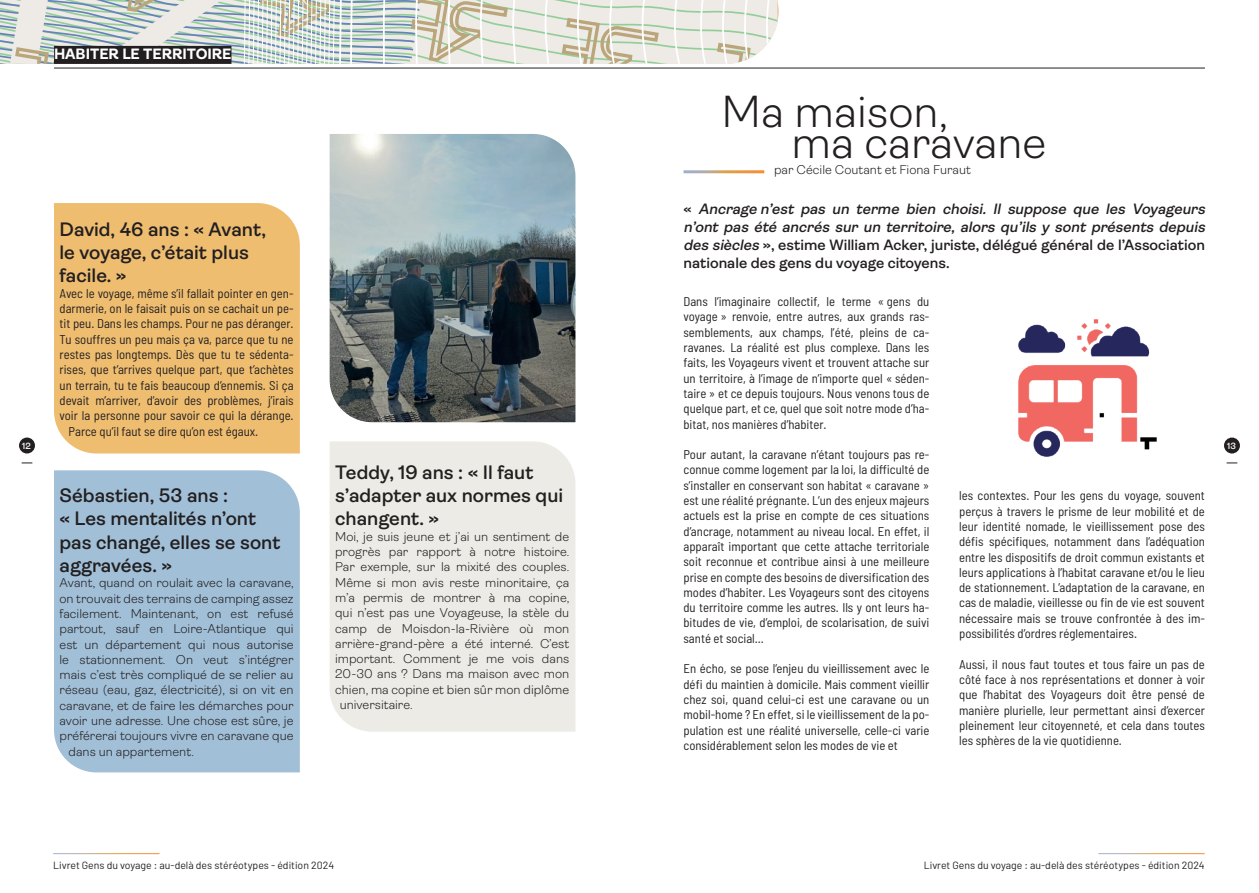
<style>
.page{position:relative;width:1259px;height:893px;background:#fff}
.page>*{position:absolute;margin:0;border:0;box-sizing:border-box;transform-origin:0 0}
.t1{font:300 45px "Ambit";color:#231f20}
.Paragraphe_de_liste{font:600 19.5px/23.4px "Ambit";color:#231f20}
.t2{font:italic 600 15px/18px "Ambit";color:#231f20}
.t3{font:700 15px "Ambit";color:#fff}
.t4{font:semi-condensed 12.75px/15.3px "Barlow";color:#231f20;text-align:justify}
.Paragraphe_de_liste-2{font:300 12.75px "Ambit";color:#231f20}
.t5{font:10.5px "Barlow";color:#231f20}
.t6{font:600 9px "Ambit";color:#fff}
.s1{font-style:normal}
</style>
<div class="page">
<img style="left:1018px;top:319px;width:139px;height:138px">
<svg style="left:0;top:0;width:777px;height:64px;background:#d4dad2"></svg>
<div style="left:54px;top:46px;width:177px;height:18px;background:#231f20"></div>
<hr style="left:54px;top:68px;width:1151px;height:1px;background:#231f20">
<div style="left:54px;top:203px;width:246px;height:250px;background:#eebd70"></div>
<div style="left:54px;top:470px;width:246px;height:302px;background:#a1c0d8"></div>
<img style="left:330px;top:134px;width:245px;height:288px">
<div style="left:330px;top:441px;width:245px;height:291px;background:#ecebe6"></div>
<div style="left:19px;top:438px;width:16px;height:15px;background:#231f20;border-radius:50%"></div>
<div style="left:1224px;top:438px;width:16px;height:15px;background:#231f20;border-radius:50%"></div>
<p class="t3" style="left:54px;top:46px;width:179px">HABITER LE TERRITOIRE</p>
<p class="t1" style="left:721px;top:86px;width:228px">Ma maison,</p>
<p class="t1" style="left:791px;top:118px;width:257px">ma caravane</p>
<p class="Paragraphe_de_liste-2" style="left:774px;top:163px;width:198px">par Cécile Coutant et Fiona Furaut</p>
<p class="t2" style="left:683px;top:200px;width:526px"><span class="s1">«</span> Ancrage n’est pas un terme bien choisi. Il suppose que les Voyageurs n’ont pas été ancrés sur un territoire, alors qu’ils y sont présents depuis des siècles <span class="s1">», estime William Acker, juriste, délégué général de l’Association nationale des gens du voyage citoyens.</span></p>
<p class="Paragraphe_de_liste" style="left:60px;top:217px;width:208px">David, 46 ans : « Avant, le voyage, c’était plus facile. »</p>
<p class="t4" style="left:60px;top:285px;width:236px">Avec le voyage, même s’il fallait pointer en gen-</p>
<p class="t4" style="left:60px;top:300px;width:236px">darmerie, on le faisait puis on se cachait un pe-</p>
<p class="t4" style="left:60px;top:316px;width:236px">tit peu. Dans les champs. Pour ne pas déranger.</p>
<p class="t4" style="left:60px;top:331px;width:235px">Tu souffres un peu mais ça va, parce que tu ne</p>
<p class="t4" style="left:60px;top:346px;width:236px">restes pas longtemps. Dès que tu te sédenta-</p>
<p class="t4" style="left:60px;top:362px;width:235px">rises, que t’arrives quelque part, que t’achètes</p>
<p class="t4" style="left:60px;top:377px;width:236px">un terrain, tu te fais beaucoup d’ennemis. Si ça</p>
<p class="t4" style="left:60px;top:392px;width:236px">devait m’arriver, d’avoir des problèmes, j’irais</p>
<p class="t4" style="left:60px;top:408px;width:236px">voir la personne pour savoir ce qui la dérange.</p>
<p class="t4" style="left:69px;top:423px;width:191px">Parce qu’il faut se dire qu’on est égaux.</p>
<p class="t4" style="left:683px;top:294px;width:247px">Dans l’imaginaire collectif, le terme « gens du voyage » renvoie, entre autres, aux grands ras&shy;semblements, aux champs, l’été, pleins de ca&shy;ravanes. La réalité est plus complexe. Dans les faits, les Voyageurs vivent et trouvent attache sur un territoire, à l’image de n’importe quel « séden&shy;taire » et ce depuis toujours. Nous venons tous de quelque part, et ce, quel que soit notre mode d’ha&shy;bitat, nos manières d’habiter.</p>
<p class="t4" style="left:683px;top:447px;width:247px">Pour autant, la caravane n’étant toujours pas re&shy;connue comme logement par la loi, la difficulté de s’installer en conservant son habitat « caravane » est une réalité prégnante. L’un des enjeux majeurs actuels est la prise en compte de ces situations d’ancrage, notamment au niveau local. En effet, il apparaît important que cette attache territoriale soit reconnue et contribue ainsi à une meilleure prise en compte des besoins de diversification des modes d’habiter. Les Voyageurs sont des citoyens du territoire comme les autres. Ils y ont leurs ha&shy;bitudes de vie, d’emploi, de scolarisation, de suivi santé et social…</p>
<p class="t4" style="left:683px;top:661px;width:247px">En écho, se pose l’enjeu du vieillissement avec le défi du maintien à domicile. Mais comment vieillir chez soi, quand celui-ci est une caravane ou un mobil-home ? En effet, si le vieillissement de la po&shy;pulation est une réalité universelle, celle-ci varie considérablement selon les modes de vie et</p>
<p class="t6" style="left:22px;top:441px;width:10px">12</p>
<p class="t6" style="left:1227px;top:441px;width:10px">13</p>
<p class="Paragraphe_de_liste" style="left:335px;top:460px;width:229px">Teddy, 19 ans : « Il faut s’adapter aux normes qui changent. »</p>
<p class="Paragraphe_de_liste-2" style="left:335px;top:529px;width:235px">Moi, je suis jeune et j’ai un sentiment de</p>
<p class="Paragraphe_de_liste-2" style="left:335px;top:545px;width:235px">progrès par rapport à notre histoire.</p>
<p class="Paragraphe_de_liste-2" style="left:335px;top:560px;width:235px">Par exemple, sur la mixité des couples.</p>
<p class="Paragraphe_de_liste-2" style="left:335px;top:575px;width:235px">Même si mon avis reste minoritaire, ça</p>
<p class="Paragraphe_de_liste-2" style="left:335px;top:590px;width:236px">m’a permis de montrer à ma copine,</p>
<p class="Paragraphe_de_liste-2" style="left:335px;top:606px;width:235px">qui n’est pas une Voyageuse, la stèle du</p>
<p class="Paragraphe_de_liste-2" style="left:335px;top:621px;width:236px">camp de Moisdon-la-Rivière où mon</p>
<p class="Paragraphe_de_liste-2" style="left:335px;top:636px;width:235px">arrière-grand-père a été interné. C’est</p>
<p class="Paragraphe_de_liste-2" style="left:335px;top:652px;width:235px">important. Comment je me vois dans</p>
<p class="Paragraphe_de_liste-2" style="left:335px;top:667px;width:236px">20-30 ans ? Dans ma maison avec mon</p>
<p class="Paragraphe_de_liste-2" style="left:335px;top:682px;width:236px">chien, ma copine et bien sûr mon diplôme</p>
<p class="Paragraphe_de_liste-2" style="left:340px;top:698px;width:74px">universitaire.</p>
<p class="Paragraphe_de_liste" style="left:60px;top:484px;width:222px">Sébastien, 53 ans :<br>« Les mentalités n’ont pas changé, elles se sont aggravées. »</p>
<p class="Paragraphe_de_liste-2" style="left:60px;top:576px;width:235px">Avant, quand on roulait avec la caravane,</p>
<p class="Paragraphe_de_liste-2" style="left:60px;top:591px;width:235px">on trouvait des terrains de camping assez</p>
<p class="Paragraphe_de_liste-2" style="left:60px;top:606px;width:235px">facilement. Maintenant, on est refusé</p>
<p class="Paragraphe_de_liste-2" style="left:60px;top:622px;width:236px">partout, sauf en Loire-Atlantique qui</p>
<p class="Paragraphe_de_liste-2" style="left:60px;top:637px;width:236px">est un département qui nous autorise</p>
<p class="Paragraphe_de_liste-2" style="left:60px;top:652px;width:236px">le stationnement. On veut s’intégrer</p>
<p class="Paragraphe_de_liste-2" style="left:60px;top:668px;width:235px">mais c’est très compliqué de se relier au</p>
<p class="Paragraphe_de_liste-2" style="left:60px;top:683px;width:236px">réseau (eau, gaz, électricité), si on vit en</p>
<p class="Paragraphe_de_liste-2" style="left:60px;top:698px;width:236px">caravane, et de faire les démarches pour</p>
<p class="Paragraphe_de_liste-2" style="left:60px;top:713px;width:235px">avoir une adresse. Une chose est sûre, je</p>
<p class="Paragraphe_de_liste-2" style="left:60px;top:729px;width:236px">préférerai toujours vivre en caravane que</p>
<p class="Paragraphe_de_liste-2" style="left:69px;top:744px;width:127px">dans un appartement.</p>
<p class="t4" style="left:959px;top:488px;width:247px">les contextes. Pour les gens du voyage, souvent perçus à travers le prisme de leur mobilité et de leur identité nomade, le vieillissement pose des défis spécifiques, notamment dans l’adéquation entre les dispositifs de droit commun existants et leurs applications à l’habitat caravane et/ou le lieu de stationnement. L’adaptation de la caravane, en cas de maladie, vieillesse ou fin de vie est souvent nécessaire mais se trouve confrontée à des im&shy;possibilités d’ordres réglementaires.</p>
<p class="t4" style="left:959px;top:656px;width:247px">Aussi, il nous faut toutes et tous faire un pas de côté face à nos représentations et donner à voir que l’habitat des Voyageurs doit être pensé de manière plurielle, leur permettant ainsi d’exercer pleinement leur citoyenneté, et cela dans toutes les sphères de la vie quotidienne.</p>
<p class="t5" style="left:53px;top:859px;width:282px">Livret Gens du voyage : au-delà des stéréotypes - édition 2024</p>
<p class="t5" style="left:923px;top:859px;width:282px">Livret Gens du voyage : au-delà des stéréotypes - édition 2024</p>
</div>
